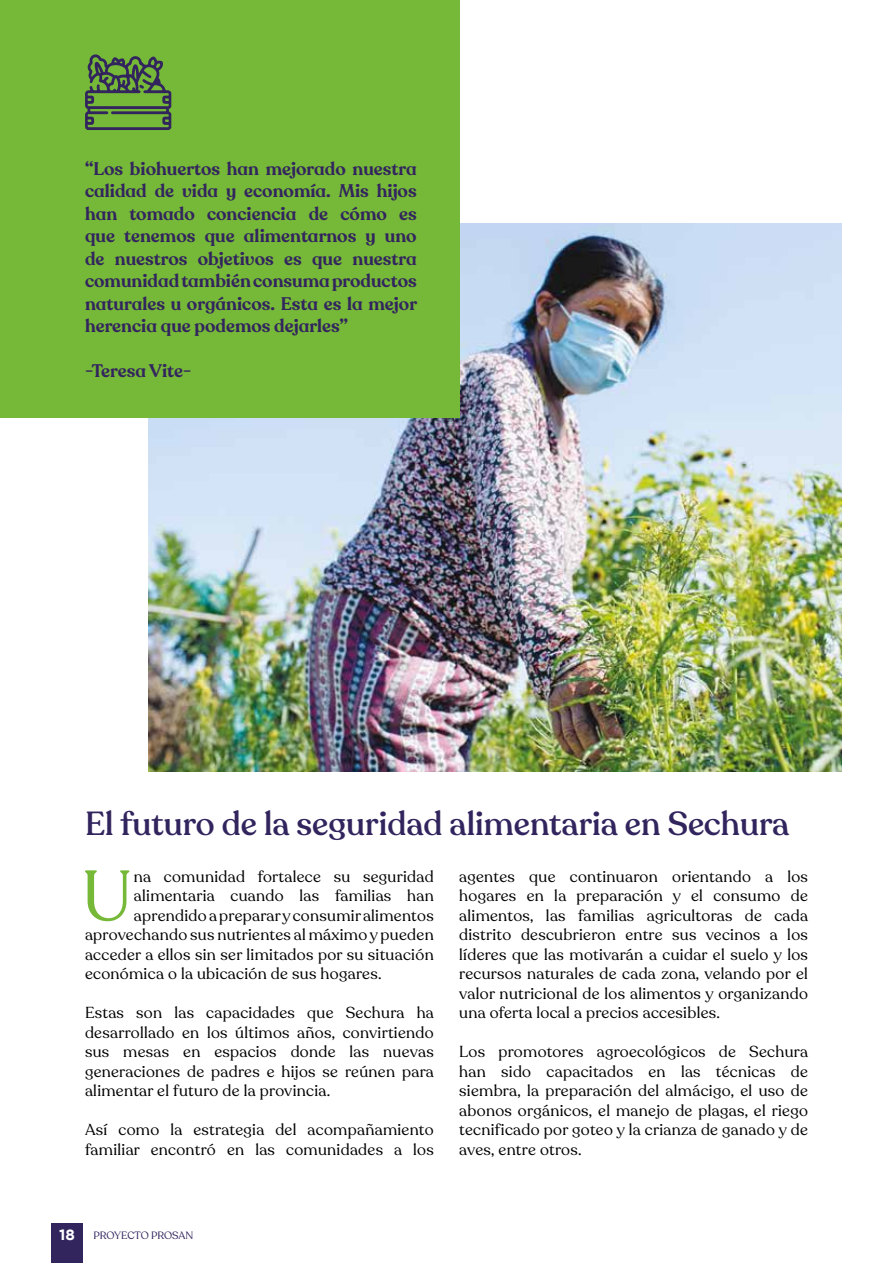
<style>
.page{position:relative;width:893px;height:1263px;background:#fff}
.page>*{position:absolute;margin:0;border:0;box-sizing:border-box;transform-origin:0 0}
.t1{font:70.65px "Recoleta";color:#76b837}
.t2{font:500 33px "Recoleta";color:#32255e}
.t3{font:600 18px/22.5px "Recoleta Alt";color:#32255e;text-align:justify}
.t4{font:15.75px/19.5px "Recoleta";letter-spacing:.02em;color:#000;text-align:justify}
.t5{font:10.5px "Recoleta";letter-spacing:-.005em;color:#32255e}
.s1{font-family:"Gotham";font-weight:700;font-size:15px;color:#fff}
</style>
<div class="page">
<div style="left:52px;top:1223px;width:31px;height:40px;background:#32255e"></div>
<img style="left:149px;top:224px;width:693px;height:548px">
<div style="left:0;top:0;width:459px;height:418px;background:#76b837"></div>
<svg style="left:85px;top:54px;width:86px;height:76px"></svg>
<p class="t3" style="left:85px;top:158px;width:334px">“Los biohuertos han mejorado nuestra calidad de vida y economía. Mis hijos han tomado conciencia de cómo es que tenemos que alimentarnos y uno de nuestros objetivos es que nuestra comunidad también consuma productos naturales u orgánicos. Esta es la mejor herencia que podemos dejarles”</p>
<p class="t3" style="left:85px;top:360px;width:108px">-Teresa Vite-</p>
<h2 class="t2" style="left:85px;top:803px;width:706px">El futuro de la seguridad alimentaria en Sechura</h2>
<p class="t4" style="left:459px;top:866px;width:350px">agentes que continuaron orientando a los hogares en la preparación y el consumo de alimentos, las familias agricultoras de cada distrito descubrieron entre sus vecinos a los líderes que las motivarán a cuidar el suelo y los recursos naturales de cada zona, velando por el valor nutricional de los alimentos y organizando una oferta local a precios accesibles.</p>
<p class="t4" style="left:459px;top:1042px;width:350px">Los promotores agroecológicos de Sechura han sido capacitados en las técnicas de siembra, la preparación del almácigo, el uso de abonos orgánicos, el manejo de plagas, el riego tecnificado por goteo y la crianza de ganado y de aves, entre otros.</p>
<h1 class="t1" style="left:82px;top:853px;width:52px">U</h1>
<p class="t4" style="left:134px;top:866px;width:301px">na comunidad fortalece su seguridad</p>
<p class="t4" style="left:134px;top:886px;width:301px">alimentaria cuando las familias han</p>
<p class="t4" style="left:134px;top:905px;width:301px">aprendido a preparar y consumir alimentos</p>
<p class="t4" style="left:85px;top:925px;width:350px">aprovechando sus nutrientes al máximo y pueden</p>
<p class="t4" style="left:85px;top:944px;width:350px">acceder a ellos sin ser limitados por su situación</p>
<p class="t4" style="left:85px;top:964px;width:298px">económica o la ubicación de sus hogares.</p>
<p class="t4" style="left:85px;top:1003px;width:350px">Estas son las capacidades que Sechura ha desarrollado en los últimos años, convirtiendo sus mesas en espacios donde las nuevas generaciones de padres e hijos se reúnen para alimentar el futuro de la provincia.</p>
<p class="t4" style="left:85px;top:1120px;width:350px">Así como la estrategia del acompañamiento familiar encontró en las comunidades a los</p>
<p class="t5" style="left:59px;top:1229px;width:136px"><span class="s1">18</span> PROYECTO PROSAN</p>
</div>
